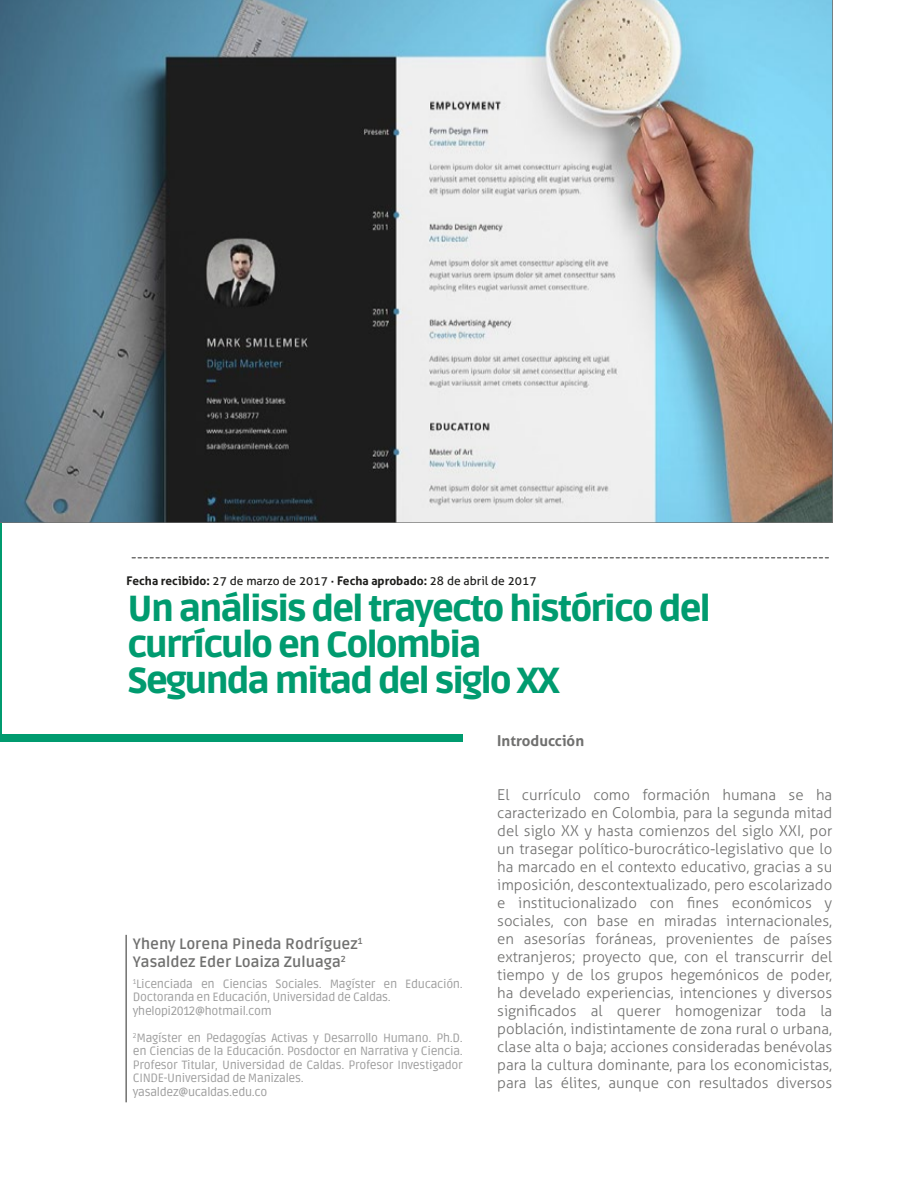
<style>
.page{position:relative;width:918px;height:1188px;background:#fff}
.page>*{position:absolute;margin:0;border:0;box-sizing:border-box;transform-origin:0 0}
.t1{font:900 36px/36px "Ruda";letter-spacing:-.05em;color:#009b6f}
.t2{font:300 15px/18px "Aller";color:#70706f;text-align:justify}
.t3{font:700 15px/18px "Ruda";color:#70706f}
.t4{font:700 15px "Aller";color:#70706f}
.t5{font:12px/13.5px "Ruda";letter-spacing:-.025em;color:#9d9d9d}
.t6{font:12px "Aller";color:#1d1d1b}
.s1{font-weight:700}
</style>
<div class="page">
<hr style="left:0;top:173px;width:1px;height:569px;background:#009b6f">
<svg style="left:132px;top:557px;width:696px;height:2px"></svg>
<hr style="left:125px;top:935px;width:2px;height:167px;background:#70706f">
<div style="left:0;top:735px;width:463px;height:7px;background:#009b6f"></div>
<img style="left:0;top:0;width:832px;height:522px">
<p class="t6" style="left:127px;top:573px;width:411px"><span class="s1">Fecha recibido:</span> 27 de marzo de 2017 <span class="s1">· Fecha aprobado:</span> 28 de abril de 2017</p>
<h1 class="t1" style="left:128px;top:592px;width:585px">Un análisis del trayecto histórico del currículo en Colombia<br>Segunda mitad del siglo XX</h1>
<p class="t3" style="left:133px;top:935px;width:231px">Yheny Lorena Pineda Rodríguez<sup>1<br></sup>Yasaldez Eder Loaiza Zuluaga<sup>2</sup></p>
<p class="t5" style="left:133px;top:977px;width:332px"><sup>1</sup>Licenciada en Ciencias Sociales. Magíster en Educación.<br>Doctoranda en Educación, Universidad de Caldas. yhelopi2012@hotmail.com</p>
<p class="t5" style="left:133px;top:1031px;width:332px"><sup>2</sup>Magíster en Pedagogías Activas y Desarrollo Humano. Ph.D. en Ciencias de la Educación. Posdoctor en Narrativa y Ciencia.<br>Profesor Titular, Universidad de Caldas. Profesor Investigador CINDE-Universidad de Manizales.<br>yasaldez@ucaldas.edu.co</p>
<p class="t4" style="left:497px;top:731px;width:88px">Introducción</p>
<p class="t2" style="left:497px;top:786px;width:337px">El currículo como formación humana se ha caracterizado en Colombia, para la segunda mitad del siglo XX y hasta comienzos del siglo XXI, por un trasegar político-burocrático-legislativo que lo ha marcado en el contexto educativo, gracias a su imposición, descontextualizado, pero escolarizado e institucionalizado con fines económicos y sociales, con base en miradas internacionales, en asesorías foráneas, provenientes de países extranjeros; proyecto que, con el transcurrir del tiempo y de los grupos hegemónicos de poder, ha develado experiencias, intenciones y diversos significados al querer homogenizar toda la población, indistintamente de zona rural o urbana, clase alta o baja; acciones consideradas benévolas para la cultura dominante, para los economicistas, para las élites, aunque con resultados diversos</p>
</div>
